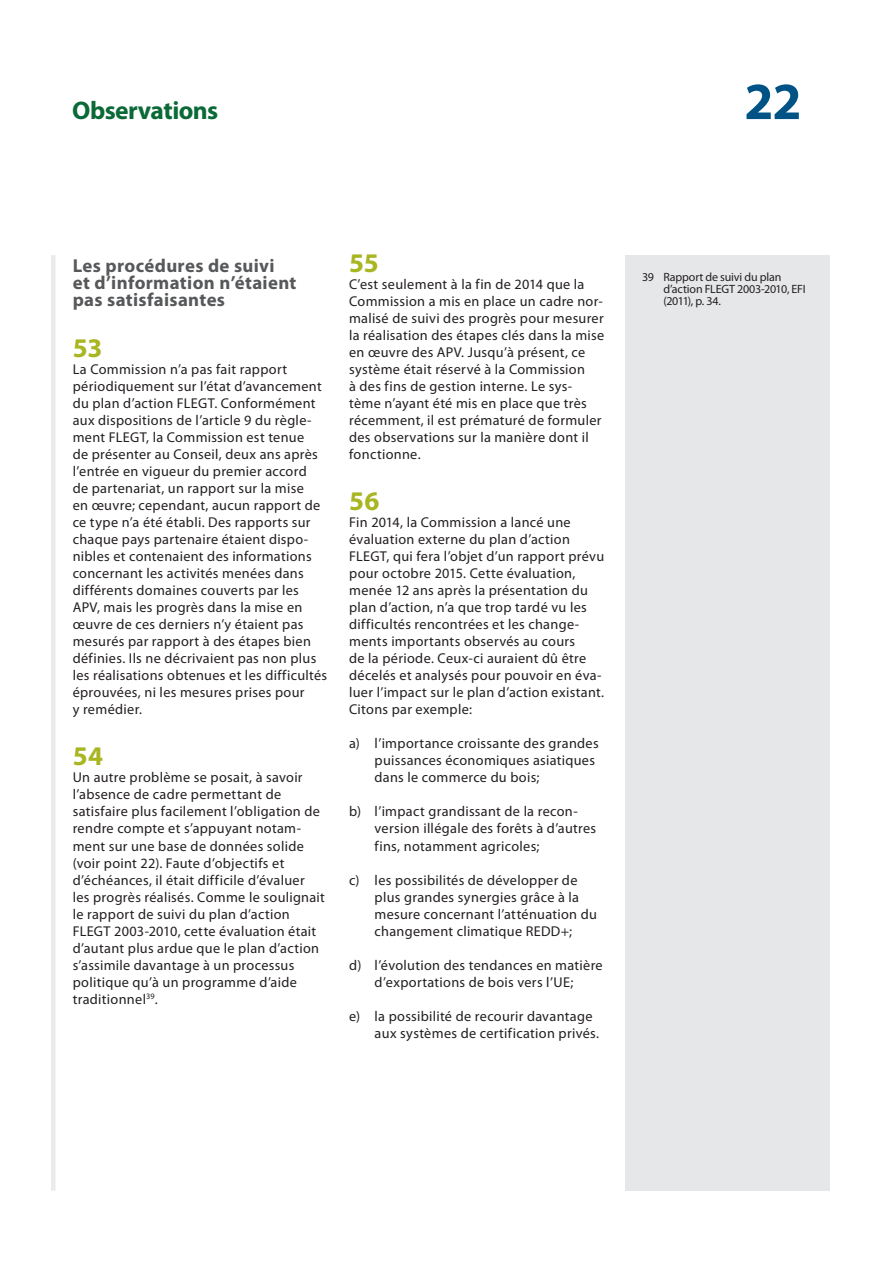
<style>
.page{position:relative;width:893px;height:1263px;background:#fff}
.page>*{position:absolute;margin:0;border:0;box-sizing:border-box;transform-origin:0 0}
.t1{font:700 52.5px "Myriad Pro";color:#015386}
.E_05_-_CHAP__1__TEXT{font:700 27px "Myriad Pro";letter-spacing:.005em;color:#a7b621}
.t2{font:700 25.5px "Myriad Pro";letter-spacing:-.025em;color:#0b6938}
.E_03_-_CHAP__TITRE_A{font:700 18.75px/17px "Myriad Pro";letter-spacing:.02em;color:#57585a}
.E_05_-_CHAP__1__TEXT-2{font:14.25px/17px "Myriad Pro";letter-spacing:.02em;color:#231f20}
.E_07_-_CHAP___a__TEX{font:14.25px/17px "Myriad Pro";letter-spacing:.02em;color:#231f20}
.E_08_-_CHAP__FOOTNOT{font:12px/12px "Myriad Pro";letter-spacing:-.015em;color:#231f20}
</style>
<div class="page">
<div style="left:51px;top:255px;width:5px;height:936px;background:#ebebeb"></div>
<div style="left:625px;top:255px;width:204px;height:936px;background:#e6e7e9"></div>
<h3 class="t2" style="left:72px;top:94px;width:147px">Observations</h3>
<h1 class="t1" style="left:744px;top:67px;width:59px">22</h1>
<p class="E_03_-_CHAP__TITRE_A" style="left:73px;top:257px;width:225px">Les procédures de suivi et d’information n’étaient pas satisfaisantes</p>
<p class="E_05_-_CHAP__1__TEXT" style="left:73px;top:330px;width:31px">53</p>
<p class="E_05_-_CHAP__1__TEXT-2" style="left:73px;top:361px;width:256px">La Commission n’a pas fait rapport périodiquement sur l’état d’avancement du plan d’action FLEGT. Conformément aux dispositions de l’article 9 du règle‑ ment FLEGT, la Commission est tenue<br>de présenter au Conseil, deux ans après l’entrée en vigueur du premier accord<br>de partenariat, un rapport sur la mise<br>en œuvre; cependant, aucun rapport de ce type n’a été établi. Des rapports sur chaque pays partenaire étaient dispo‑ nibles et contenaient des informations concernant les activités menées dans différents domaines couverts par les APV, mais les progrès dans la mise en œuvre de ces derniers n’y étaient pas mesurés par rapport à des étapes bien définies. Ils ne décrivaient pas non plus les réalisations obtenues et les difficultés éprouvées, ni les mesures prises pour<br>y remédier.</p>
<p class="E_05_-_CHAP__1__TEXT" style="left:73px;top:739px;width:32px">54</p>
<p class="E_05_-_CHAP__1__TEXT-2" style="left:73px;top:769px;width:254px">Un autre problème se posait, à savoir l’absence de cadre permettant de satisfaire plus facilement l’obligation de rendre compte et s’appuyant notam‑ ment sur une base de données solide (voir point 22). Faute d’objectifs et d’échéances, il était difficile d’évaluer les progrès réalisés. Comme le soulignait le rapport de suivi du plan d’action FLEGT 2003‑2010, cette évaluation était d’autant plus ardue que le plan d’action s’assimile davantage à un processus politique qu’à un programme d’aide traditionnel<sup>39</sup>.</p>
<p class="E_05_-_CHAP__1__TEXT" style="left:349px;top:245px;width:31px">55</p>
<p class="E_05_-_CHAP__1__TEXT-2" style="left:349px;top:276px;width:257px">C’est seulement à la fin de 2014 que la Commission a mis en place un cadre nor‑ malisé de suivi des progrès pour mesurer la réalisation des étapes clés dans la mise en œuvre des APV. Jusqu’à présent, ce système était réservé à la Commission<br>à des fins de gestion interne. Le sys‑ tème n’ayant été mis en place que très récemment, il est prématuré de formuler des observations sur la manière dont il fonctionne.</p>
<p class="E_05_-_CHAP__1__TEXT" style="left:349px;top:484px;width:32px">56</p>
<p class="E_05_-_CHAP__1__TEXT-2" style="left:349px;top:514px;width:257px">Fin 2014, la Commission a lancé une évaluation externe du plan d’action FLEGT, qui fera l’objet d’un rapport prévu pour octobre 2015. Cette évaluation, menée 12 ans après la présentation du plan d’action, n’a que trop tardé vu les difficultés rencontrées et les change‑ ments importants observés au cours<br>de la période. Ceux‑ci auraient dû être décelés et analysés pour pouvoir en éva‑ luer l’impact sur le plan d’action existant.<br>Citons par exemple:</p>
<p class="E_07_-_CHAP___a__TEX" style="left:375px;top:735px;width:226px;text-indent:-26px">a) l’importance croissante des grandes puissances économiques asiatiques dans le commerce du bois;</p>
<p class="E_07_-_CHAP___a__TEX" style="left:375px;top:803px;width:223px;text-indent:-26px">b) l’impact grandissant de la recon‑ version illégale des forêts à d’autres fins, notamment agricoles;</p>
<p class="E_07_-_CHAP___a__TEX" style="left:375px;top:871px;width:224px;text-indent:-26px">c) les possibilités de développer de plus grandes synergies grâce à la mesure concernant l’atténuation du changement climatique REDD+;</p>
<p class="E_07_-_CHAP___a__TEX" style="left:349px;top:956px;width:255px;text-align:center">d) l’évolution des tendances en matière d’exportations de bois vers l’UE;</p>
<p class="E_07_-_CHAP___a__TEX" style="left:375px;top:1007px;width:226px;text-indent:-26px">e) la possibilité de recourir davantage aux systèmes de certification privés.</p>
<p class="E_08_-_CHAP__FOOTNOT" style="left:663px;top:271px;width:144px;text-indent:-21px">39 Rapport de suivi du plan d’action FLEGT 2003‑2010, EFI (2011), p. 34.</p>
</div>
